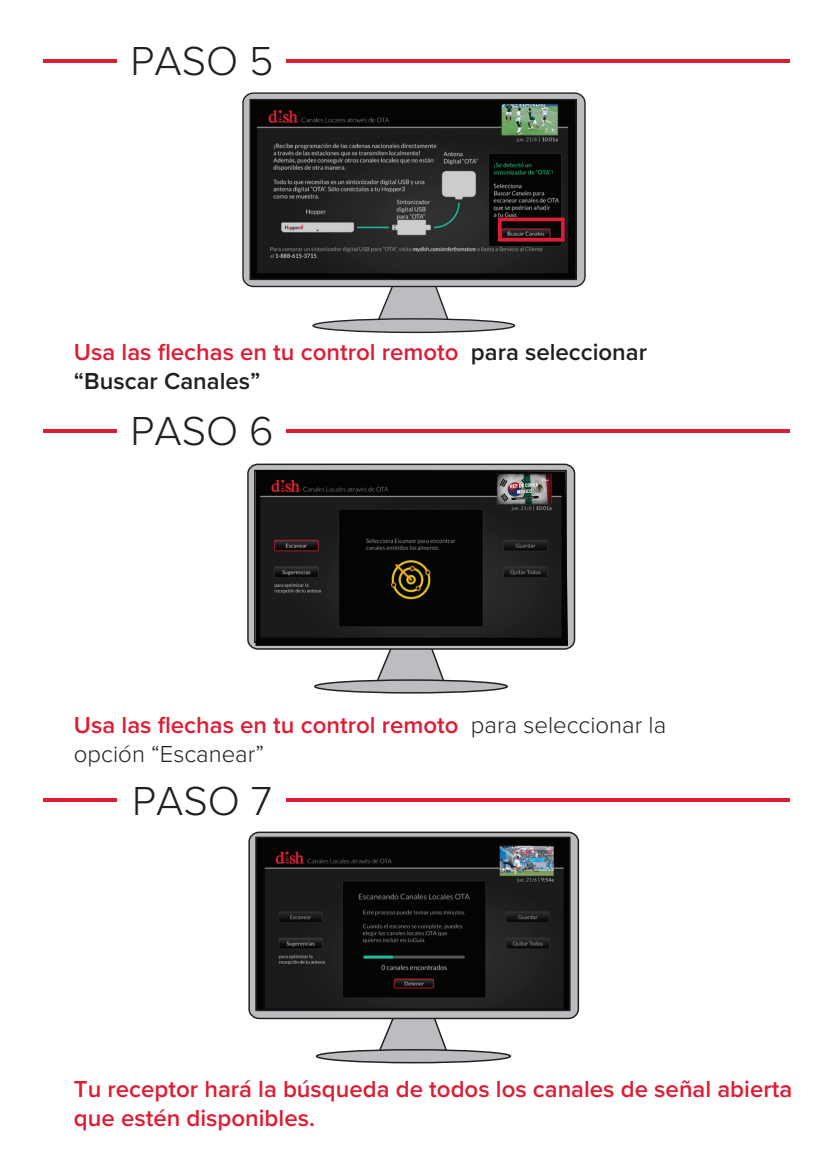
<style>
.page{position:relative;width:828px;height:1152px;background:#fff}
.page>*{position:absolute;margin:0;border:0;box-sizing:border-box;transform-origin:0 0}
.t1{font:300 42px "Proxima Nova";color:#231f20}
.t2{font:600 24px/28.8px "Proxima Nova";color:#de1d34}
.t3{font:300 24px/28.8px "Proxima Nova";color:#231f20}
.s1{color:#231f20}
.s2{font-weight:600;color:#de1d34}
</style>
<div class="page">
<hr style="left:286px;top:59px;width:504px;height:4px;background:#de1d34">
<hr style="left:43px;top:59px;width:74px;height:4px;background:#de1d34">
<hr style="left:286px;top:429px;width:504px;height:4px;background:#de1d34">
<hr style="left:43px;top:429px;width:74px;height:4px;background:#de1d34">
<svg style="left:376px;top:287px;width:74px;height:32px"></svg>
<div style="left:243px;top:93px;width:342px;height:193px;background:#bcbdc0;border-radius:10px"></div>
<div style="left:242px;top:92px;width:344px;height:195px;border:1px solid #231f20;border-radius:10px"></div>
<img style="left:251px;top:101px;width:324px;height:177px">
<div style="left:249px;top:99px;width:328px;height:181px;border:1px solid #231f20"></div>
<div style="left:313px;top:319px;width:201px;height:13px;background:#bcbdc0;border-radius:50%"></div>
<div style="left:312px;top:318px;width:203px;height:15px;border:1px solid #231f20;border-radius:50%"></div>
<hr style="left:286px;top:798px;width:504px;height:4px;background:#de1d34">
<hr style="left:43px;top:798px;width:74px;height:4px;background:#de1d34">
<div style="left:498px;top:218px;width:67px;height:24px;border:4px solid #de1d34"></div>
<svg style="left:375px;top:650px;width:69px;height:30px"></svg>
<svg style="left:248px;top:464px;width:327px;height:185px;fill:#bcbdc0"></svg>
<div style="left:247px;top:464px;width:328px;height:186px;border:1px solid #231f20;border-radius:10px"></div>
<svg style="left:315px;top:680px;width:192px;height:13px;fill:#bcbdc0"></svg>
<div style="left:314px;top:679px;width:194px;height:15px;border:1px solid #231f20;border-radius:50%"></div>
<img style="left:256px;top:470px;width:312px;height:176px">
<svg style="left:377px;top:1019px;width:72px;height:30px"></svg>
<div style="left:249px;top:832px;width:329px;height:186px;background:#bcbdc0;border-radius:10px"></div>
<div style="left:248px;top:832px;width:331px;height:187px;border:1px solid #231f20;border-radius:10px"></div>
<img style="left:257px;top:839px;width:312px;height:170px">
<div style="left:255px;top:837px;width:316px;height:174px;border:1px solid #231f20"></div>
<div style="left:317px;top:1050px;width:193px;height:13px;background:#bcbdc0;border-radius:50%"></div>
<div style="left:316px;top:1049px;width:195px;height:14px;border:1px solid #231f20;border-radius:50%"></div>
<h1 class="t1" style="left:131px;top:30px;width:144px">PASO 5</h1>
<p class="t2" style="left:74px;top:337px;width:575px">Usa las flechas en tu control remoto <span class="s1">para seleccionar “Buscar Canales”</span></p>
<h1 class="t1" style="left:131px;top:400px;width:145px">PASO 6</h1>
<p class="t3" style="left:74px;top:709px;width:594px"><span class="s2">Usa las flechas en tu control remoto</span> para seleccionar la opción “Escanear”</p>
<h1 class="t1" style="left:132px;top:769px;width:141px">PASO 7</h1>
<p class="t2" style="left:74px;top:1074px;width:720px">Tu receptor hará la búsqueda de todos los canales de señal abierta que estén disponibles.</p>
</div>
